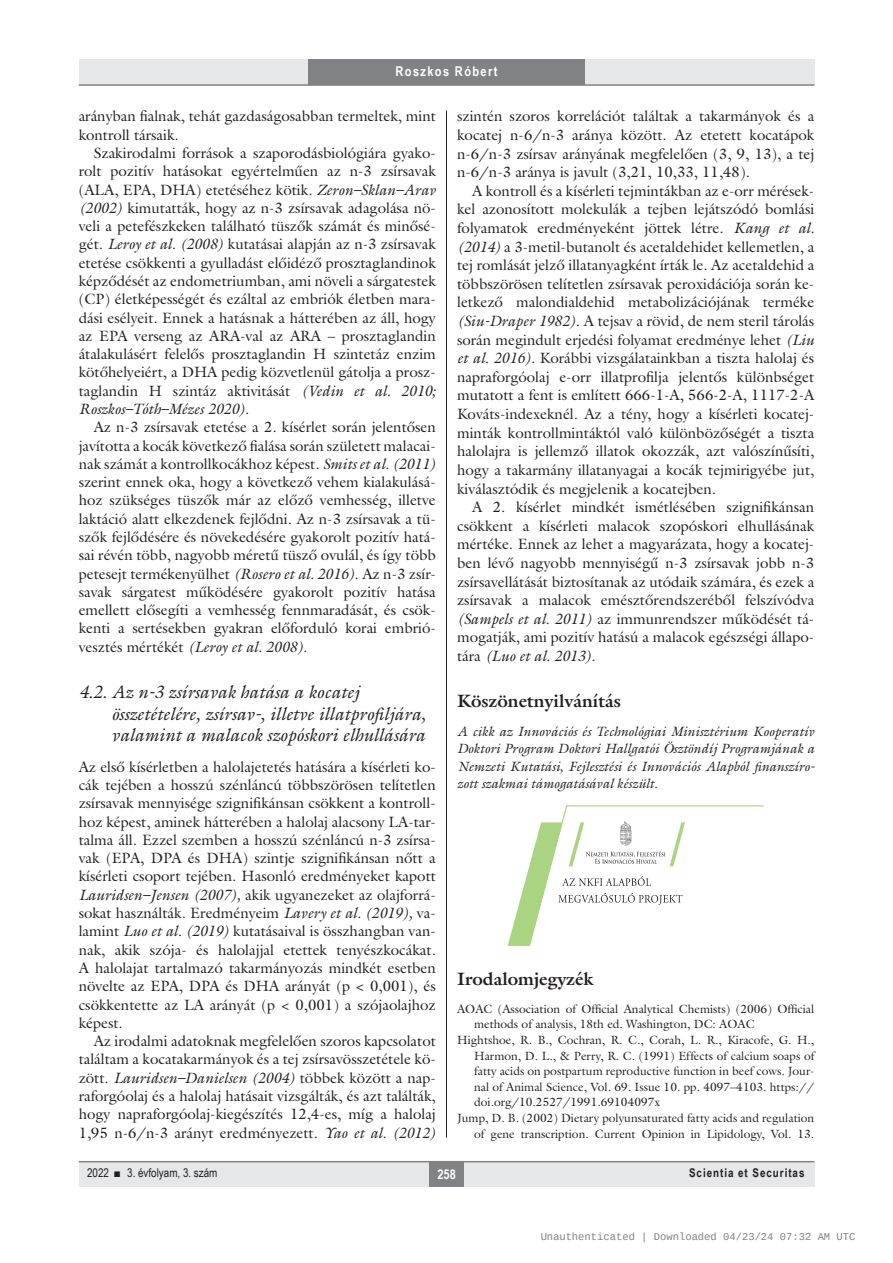
<style>
.page{position:relative;width:893px;height:1263px;background:#fff}
.page>*{position:absolute;margin:0;border:0;box-sizing:border-box;transform-origin:0 0}
.alcimkurziv{font:italic 18px/21.9px "Galliard Reg";color:#231f20}
.alcimbold{font:700 18px "Galliard Reg";color:#231f20}
.Body_Text{font:15px/18.3px "Galliard Reg";color:#231f20;text-align:justify}
.Body_tompa{font:15px/18.3px "Galliard Reg";color:#231f20}
.tompa_9_11{font:italic 13.5px/17.1px "Galliard Reg";color:#231f20;text-align:justify}
.t1{font:700 13.5px "Arial Narrow";letter-spacing:.1em;color:#fff}
.irodalom_9_angol{font:12px/15.6px "Galliard Reg";color:#231f20}
.t2{font:12px "Arial Narrow";color:#231f20}
.t3{font:700 12px "Arial Narrow";letter-spacing:.08em;color:#231f20}
.t4{font:10.5px "Liberation Mono";color:rgb(0 0 0/.5)}
.s1{font-style:italic}
</style>
<div class="page">
<div style="left:79px;top:1161px;width:735px;height:25px;background:#e6e7e9"></div>
<hr style="left:79px;top:1161px;width:735px;height:1px;background:#808285">
<div style="left:430px;top:1161px;width:34px;height:25px;background:#808285"></div>
<div style="left:79px;top:60px;width:735px;height:25px;background:#e6e7e9"></div>
<div style="left:308px;top:60px;width:277px;height:25px;background:#808285"></div>
<hr style="left:79px;top:84px;width:735px;height:2px;background:#808285">
<hr style="left:446px;top:111px;width:1px;height:1026px;background:#231f20">
<svg style="left:508px;top:805px;width:256px;height:141px"></svg>
<p class="t1" style="left:396px;top:61px;width:103px">Roszkos Róbert</p>
<p class="Body_tompa" style="left:79px;top:107px;width:359px">arányban fialnak, tehát gazdaságosabban termeltek, mint kontroll társaik.</p>
<p class="Body_Text" style="left:79px;top:143px;width:359px;text-indent:15px">Szakirodalmi források a szaporodásbiológiára gyako&shy;rolt pozitív hatásokat egyértelműen az n-3 zsírsavak (ALA, EPA, DHA) etetéséhez kötik. <span class="s1">Zeron–Sklan–Arav (2002)</span> kimutatták, hogy az n-3 zsírsavak adagolása nö&shy;veli a petefészkeken található tüszők számát és minősé&shy;gét. <span class="s1">Leroy et al. (2008)</span> kutatásai alapján az n-3 zsírsavak etetése csökkenti a gyulladást előidéző prosztaglandinok képződését az endometriumban, ami növeli a sárgatestek (CP) életképességét és ezáltal az embriók életben mara&shy;dási esélyeit. Ennek a hatásnak a hátterében az áll, hogy az EPA verseng az ARA-val az ARA – prosztaglandin átalakulásért felelős prosztaglandin H szintetáz enzim kötőhelyeiért, a DHA pedig közvetlenül gátolja a prosz&shy;taglandin H szintáz aktivitását <span class="s1">(Vedin et al. 2010; Roszkos–Tóth–Mézes 2020)</span>.</p>
<p class="Body_Text" style="left:79px;top:418px;width:359px;text-align:left;text-indent:15px">Az n-3 zsírsavak etetése a 2. kísérlet során jelentősen javította a kocák következő fialása során született malacai&shy;nak számát a kontrollkocákhoz képest. <span class="s1">Smits et al. (2011) </span>szerint ennek oka, hogy a következő vehem kialakulásá&shy;hoz szükséges tüszők már az előző vemhesség, illetve laktáció alatt elkezdenek fejlődni. Az n-3 zsírsavak a tü&shy;szők fejlődésére és növekedésére gyakorolt pozitív hatá&shy;sai révén több, nagyobb méretű tüsző ovulál, és így több petesejt termékenyülhet <span class="s1">(Rosero et al. 2016)</span>. Az n-3 zsír&shy;savak sárgatest működésére gyakorolt pozitív hatása emellett elősegíti a vemhesség fennmaradását, és csök&shy;kenti a sertésekben gyakran előforduló korai embrió&shy;vesztés mértékét <span class="s1">(Leroy et al. 2008).</span></p>
<p class="alcimkurziv" style="left:111px;top:680px;width:316px;text-indent:-33px">4.2. Az n-3 zsírsavak hatása a kocatej összetételére, zsírsav-, illetve illatprofiljára, valamint a malacok szopóskori elhullására</p>
<p class="Body_tompa" style="left:79px;top:757px;width:359px;text-align:justify">Az első kísérletben a halolajetetés hatására a kísérleti ko&shy;cák tejében a hosszú szénláncú többszörösen telítetlen zsírsavak mennyisége szignifikánsan csökkent a kontroll&shy;hoz képest, aminek hátterében a halolaj alacsony LA-tar&shy;talma áll. Ezzel szemben a hosszú szénláncú n-3 zsírsa&shy;vak (EPA, DPA és DHA) szintje szignifikánsan nőtt a kísérleti csoport tejében. Hasonló eredményeket kapott <span class="s1">Lauridsen–Jensen (2007),</span> akik ugyanezeket az olajforrá&shy;sokat használták. Eredményeim <span class="s1">Lavery et al. (2019),</span> va&shy;lamint <span class="s1">Luo et al. (2019)</span> kutatásaival is összhangban van&shy;nak, akik szója- és halolajjal etettek tenyészkocákat.<br>A halolajat tartalmazó takarmányozás mindkét esetben növelte az EPA, DPA és DHA arányát (p &lt; 0,001), és csökkentette az LA arányát (p &lt; 0,001) a szójaolajhoz képest.</p>
<p class="Body_Text" style="left:79px;top:1032px;width:359px;text-indent:15px">Az irodalmi adatoknak megfelelően szoros kapcsolatot találtam a kocatakarmányok és a tej zsírsavösszetétele kö&shy;zött. <span class="s1">Lauridsen–Danielsen (2004)</span> többek között a nap&shy;raforgóolaj és a halolaj hatásait vizsgálták, és azt találták, hogy napraforgóolaj-kiegészítés 12,4-es, míg a halolaj 1,95 n-6/n-3 arányt eredményezett. <span class="s1">Yao et al. (2012)</span></p>
<p class="Body_Text" style="left:457px;top:107px;width:359px">szintén szoros korrelációt találtak a takarmányok és a kocatej n-6/n-3 aránya között. Az etetett kocatápok n-6/n-3 zsírsav arányának megfelelően (3, 9, 13), a tej n-6/n-3 aránya is javult (3,21, 10,33, 11,48).</p>
<p class="Body_Text" style="left:457px;top:181px;width:359px;text-indent:15px">A kontroll és a kísérleti tejmintákban az e-orr mérések&shy;kel azonosított molekulák a tejben lejátszódó bomlási folyamatok eredményeként jöttek létre. <span class="s1">Kang et al. (2014)</span> a 3-metil-butanolt és acetaldehidet kellemetlen, a tej romlását jelző illatanyagként írták le. Az acetaldehid a többszörösen telítetlen zsírsavak peroxidációja során ke&shy;letkező malondialdehid metabolizációjának terméke <span class="s1">(Siu-Draper 1982)</span>. A tejsav a rövid, de nem steril tárolás során megindult erjedési folyamat eredménye lehet <span class="s1">(Liu et al. 2016).</span> Korábbi vizsgálatainkban a tiszta halolaj és napraforgóolaj e-orr illatprofilja jelentős különbséget mutatott a fent is említett 666-1-A, 566-2-A, 1117-2-A Kováts-indexeknél. Az a tény, hogy a kísérleti kocatej&shy;minták kontrollmintáktól való különbözőségét a tiszta halolajra is jellemző illatok okozzák, azt valószínűsíti, hogy a takarmány illatanyagai a kocák tejmirigyébe jut, kiválasztódik és megjelenik a kocatejben.</p>
<p class="Body_Text" style="left:457px;top:497px;width:359px;text-indent:15px">A 2. kísérlet mindkét ismétlésében szignifikánsan csökkent a kísérleti malacok szopóskori elhullásának mértéke. Ennek az lehet a magyarázata, hogy a kocatej&shy;ben lévő nagyobb mennyiségű n-3 zsírsavak jobb n-3 zsírsavellátását biztosítanak az utódaik számára, és ezek a zsírsavak a malacok emésztőrendszeréből felszívódva <span class="s1">(Sampels et al. 2011)</span> az immunrendszer működését tá&shy;mogatják, ami pozitív hatású a malacok egészségi állapo&shy;tára <span class="s1">(Luo et al. 2013)</span>.</p>
<p class="alcimbold" style="left:457px;top:689px;width:165px">Köszönetnyilvánítás</p>
<p class="tompa_9_11" style="left:457px;top:723px;width:359px">A cikk az Innovációs és Technológiai Minisztérium Kooperatív Doktori Program Doktori Hallgatói Ösztöndíj Programjának a Nemzeti Kutatási, Fejlesztési és Innovációs Alapból finanszíro&shy;zott szakmai támogatásával készült.</p>
<p class="alcimbold" style="left:457px;top:967px;width:138px">Irodalomjegyzék</p>
<p class="irodalom_9_angol" style="left:474px;top:1001px;width:342px;text-indent:-17px">AOAC (Association of Official Analytical Chemists) (2006) Official methods of analysis, 18th ed. Washington, DC: AOAC</p>
<p class="irodalom_9_angol" style="left:474px;top:1032px;width:342px;text-align:justify;text-indent:-17px">Hightshoe, R. B., Cochran, R. C., Corah, L. R., Kiracofe, G. H., Harmon, D. L., &amp; Perry, R. C. (1991) Effects of calcium soaps of fatty acids on postpartum reproductive function in beef cows. Jour&shy;nal of Animal Science, Vol. 69. Issue 10. pp. 4097–4103. https:// doi.org/10.2527/1991.69104097x</p>
<p class="irodalom_9_angol" style="left:457px;top:1110px;width:359px;text-align:right">Jump, D. B. (2002) Dietary polyunsaturated fatty acids and regulation of gene transcription. Current Opinion in Lipidology, Vol. 13.</p>
<p class="t2" style="left:87px;top:1164px;width:132px">2022 ■ 3. évfolyam, 3. szám</p>
<p class="t1" style="left:437px;top:1163px;width:20px">258</p>
<p class="t3" style="left:689px;top:1164px;width:117px">Scientia et Securitas</p>
<p class="t4" style="left:540px;top:1232px;width:316px">Unauthenticated | Downloaded 04/23/24 07:32 AM UTC</p>
</div>
